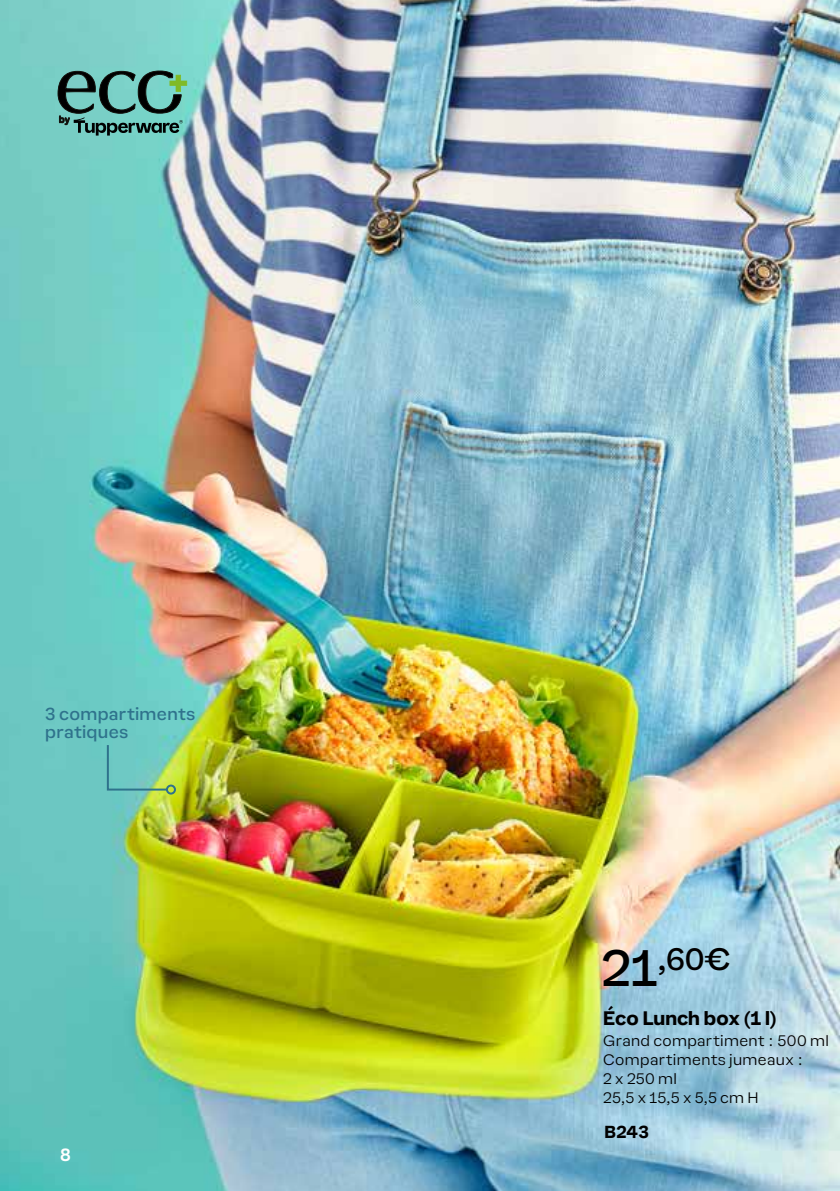
<style>
.page{position:relative;width:840px;height:1191px;background:#fff}
.page>*{position:absolute;margin:0;border:0;box-sizing:border-box;transform-origin:0 0}
.t1{font:28.6px "Earl Sans";color:#000}
.t2{font:700 18px "Earl Sans";color:#000}
.t3{font:500 18px "Tupper PRO";color:#fff}
.t4{font:16px/18px "Earl Sans";letter-spacing:.02em;color:#2f728c}
.t5{font:700 16px "Earl Sans";color:#000}
.t6{font:300 14px/19px "Earl Sans";letter-spacing:.025em;color:#000}
.s1{font-size:47.2px}
</style>
<div class="page">
<img style="left:0;top:0;width:839px;height:1191px">
<svg style="left:106px;top:743px;width:63px;height:48px;background:#71c5b5"></svg>
<div style="left:166px;top:784px;width:10px;height:10px;border:2px solid #2f728c;border-radius:50%"></div>
<svg style="left:58px;top:71px;width:129px;height:65px;background:#559288"></svg>
<p class="t4" style="left:45px;top:703px;width:152px">3 compartiments pratiques</p>
<p class="t3" style="left:60px;top:1140px;width:12px">8</p>
<h1 class="t1" style="left:601px;top:935px;width:130px"><span class="s1">21</span>,60€</h1>
<p class="t2" style="left:603px;top:1002px;width:175px">Éco Lunch box (1 l)</p>
<p class="t6" style="left:603px;top:1030px;width:227px">Grand compartiment : 500 ml<br>Compartiments jumeaux :<br>2 x 250 ml<br>25,5 x 15,5 x 5,5 cm H</p>
<p class="t5" style="left:604px;top:1118px;width:46px">B243</p>
</div>
